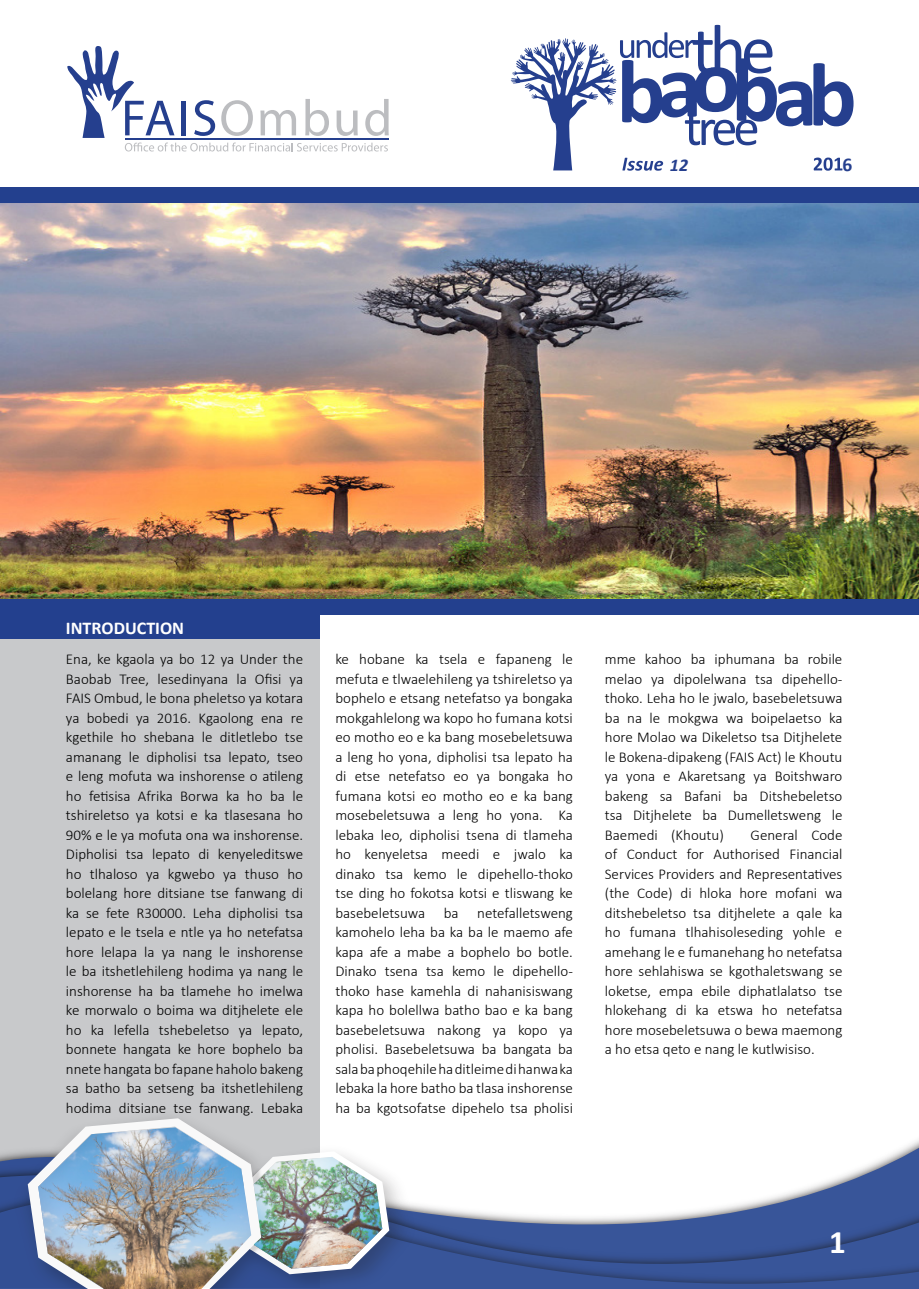
<style>
.page{position:relative;width:919px;height:1289px;background:#fff}
.page>*{position:absolute;margin:0;border:0;box-sizing:border-box;transform-origin:0 0}
.t1{font:700 33px "Calibri";color:#fff}
.t2{font:700 19.5px "Calibri";color:#253f8e}
.MAIN_WHITE_HEADING{font:700 18px "Calibri";color:#fff}
.t3{font:italic 700 18px "Calibri";color:#253f8e}
.BODY_TEXT{font:300 15px/19.5px "Calibri";color:#000;text-align:justify}
</style>
<div class="page">
<div style="left:0;top:544px;width:319px;height:744px;background:#c8c9cb"></div>
<svg style="left:0;top:1160px;width:918px;height:128px;fill:#385599"></svg>
<img style="left:4px;top:1103px;width:421px;height:185px">
<svg style="left:28px;top:1118px;width:361px;height:170px"></svg>
<img style="left:253px;top:1156px;width:129px;height:112px">
<img style="left:38px;top:1127px;width:213px;height:161px">
<div style="left:0;top:614px;width:319px;height:25px;background:#23408e"></div>
<svg style="left:67px;top:46px;width:322px;height:105px"></svg>
<svg style="left:511px;top:25px;width:342px;height:146px"></svg>
<img style="left:0;top:203px;width:918px;height:396px">
<div style="left:0;top:187px;width:918px;height:16px;background:#23408e"></div>
<div style="left:0;top:599px;width:918px;height:15px;background:#23408e"></div>
<p class="t3" style="left:670px;top:154px;width:20px">12</p>
<p class="t2" style="left:842px;top:152px;width:11px">6</p>
<p class="MAIN_WHITE_HEADING" style="left:66px;top:616px;width:120px">INTRODUCTION</p>
<p class="BODY_TEXT" style="left:66px;top:648px;width:239px">Ena, ke kgaola ya bo 12 ya Under the Baobab Tree, lesedinyana la Ofisi ya FAIS Ombud, le bona pheletso ya kotara ya bobedi ya 2016. Kgaolong ena re kgethile ho shebana le ditletlebo tse amanang le dipholisi tsa lepato, tseo e leng mofuta wa inshorense o atileng ho fetisisa Afrika Borwa ka ho ba le tshireletso ya kotsi e ka tlasesana ho 90% e le ya mofuta ona wa inshorense.<br>Dipholisi tsa lepato di kenyeleditswe ho tlhaloso ya kgwebo ya thuso ho bolelang hore ditsiane tse fanwang di ka se fete R30000. Leha dipholisi tsa lepato e le tsela e ntle ya ho netefatsa hore lelapa la ya nang le inshorense le ba itshetlehileng hodima ya nang le inshorense ha ba tlamehe ho imelwa ke morwalo o boima wa ditjhelete ele ho ka lefella tshebeletso ya lepato, bonnete hangata ke hore bophelo ba nnete hangata bo fapane haholo bakeng sa batho ba setseng ba itshetlehileng hodima ditsiane tse fanwang. Lebaka</p>
<p class="BODY_TEXT" style="left:335px;top:648px;width:239px">ke hobane ka tsela e fapaneng le mefuta e tlwaelehileng ya tshireletso ya bophelo e etsang netefatso ya bongaka mokgahlelong wa kopo ho fumana kotsi eo motho eo e ka bang mosebeletsuwa a leng ho yona, dipholisi tsa lepato ha di etse netefatso eo ya bongaka ho fumana kotsi eo motho eo e ka bang mosebeletsuwa a leng ho yona. Ka lebaka leo, dipholisi tsena di tlameha ho kenyeletsa meedi e jwalo ka dinako tsa kemo le dipehello-thoko tse ding ho fokotsa kotsi e tliswang ke basebeletsuwa ba netefalletsweng kamohelo leha ba ka ba le maemo afe kapa afe a mabe a bophelo bo botle.<br>Dinako tsena tsa kemo le dipehello&shy;thoko hase kamehla di nahanisiswang kapa ho bolellwa batho bao e ka bang basebeletsuwa nakong ya kopo ya pholisi. Basebeletsuwa ba bangata ba sala ba phoqehile ha ditleime di hanwa ka lebaka la hore batho ba tlasa inshorense ha ba kgotsofatse dipehelo tsa pholisi</p>
<p class="BODY_TEXT" style="left:604px;top:648px;width:239px">mme kahoo ba iphumana ba robile melao ya dipolelwana tsa dipehello&shy;thoko. Leha ho le jwalo, basebeletsuwa ba na le mokgwa wa boipelaetso ka hore Molao wa Dikeletso tsa Ditjhelete le Bokena-dipakeng (FAIS Act) le Khoutu ya yona e Akaretsang ya Boitshwaro bakeng sa Bafani ba Ditshebeletso tsa Ditjhelete ba Dumelletsweng le Baemedi (Khoutu)</p>
<p class="BODY_TEXT" style="left:604px;top:824px;width:239px;text-indent:146px">General Code of Conduct for Authorised Financial Services Providers and Representatives (the Code) di hloka hore mofani wa ditshebeletso tsa ditjhelete a qale ka ho fumana tlhahisoleseding yohle e amehang le e fumanehang ho netefatsa hore sehlahiswa se kgothaletswang se loketse, empa ebile diphatlalatso tse hlokehang di ka etswa ho netefatsa hore mosebeletsuwa o bewa maemong a ho etsa qeto e nang le kutlwisiso.</p>
<p class="t1" style="left:829px;top:1220px;width:18px">1</p>
</div>
